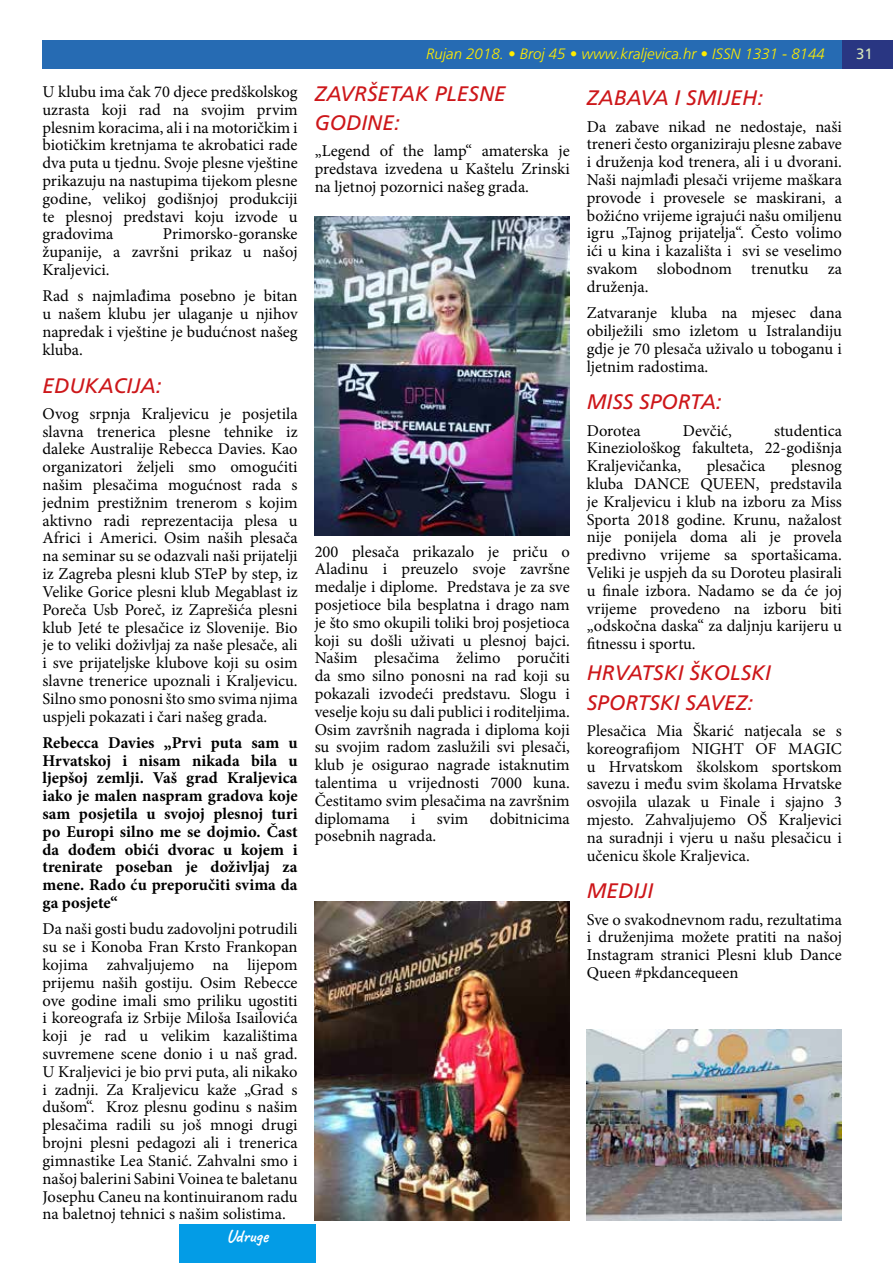
<style>
.page{position:relative;width:893px;height:1263px;background:#fff}
.page>*{position:absolute;margin:0;border:0;box-sizing:border-box;transform-origin:0 0}
.t1{font:italic 21px/29.1px "Frutiger LT Pro";color:#cd171a}
.t2{font:700 18px "Caveat";color:#fff}
.t3{font:16.5px/17.9px "Minion Pro";color:#000;text-align:justify}
.t4{font:700 16.5px/17.9px "Minion Pro";color:#000;text-align:justify}
.t5{font:italic 300 15px "Frutiger LT Pro";color:#ffed00}
.t6{font:15px "Frutiger LT Pro";color:#d6e6ba}
</style>
<div class="page">
<img style="left:315px;top:901px;width:255px;height:319px">
<img style="left:315px;top:217px;width:255px;height:319px">
<img style="left:587px;top:1029px;width:255px;height:191px">
<div style="left:179px;top:1225px;width:136px;height:38px;background:#039ce6"></div>
<div style="left:43px;top:40px;width:799px;height:28px;background:#266bb3"></div>
<div style="left:842px;top:40px;width:51px;height:28px;background:#293682"></div>
<p class="t3" style="left:43px;top:83px;width:257px">U klubu ima čak 70 djece predškolskog uzrasta koji rad na svojim prvim plesnim koracima, ali i na motoričkim i biotičkim kretnjama te akrobatici rade dva puta u tjednu. Svoje plesne vještine prikazuju na nastupima tijekom plesne godine, velikoj godišnjoj produkciji te plesnoj predstavi koju izvode u gradovima</p>
<p class="t3" style="left:43px;top:225px;width:257px;text-indent:120px">Primorsko-goranske županije, a završni prikaz u našoj Kraljevici.</p>
<p class="t3" style="left:43px;top:287px;width:257px">Rad s najmlađima posebno je bitan u našem klubu jer ulaganje u njihov napredak i vještine je budućnost našeg kluba.</p>
<p class="t1" style="left:43px;top:371px;width:121px">EDUKACIJA:</p>
<p class="t3" style="left:43px;top:405px;width:257px">Ovog srpnja Kraljevicu je posjetila slavna trenerica plesne tehnike iz daleke Australije Rebecca Davies. Kao organizatori željeli smo omogućiti našim plesačima mogućnost rada s jednim prestižnim trenerom s kojim aktivno radi reprezentacija plesa u Africi i Americi. Osim naših plesača na seminar su se odazvali naši prijatelji iz Zagreba plesni klub STeP by step, iz Velike Gorice plesni klub Megablast iz Poreča Usb Poreč, iz Zaprešića plesni klub Jeté te plesačice iz Slovenije. Bio je to veliki doživljaj za naše plesače, ali i sve prijateljske klubove koji su osim slavne trenerice upoznali i Kraljevicu.<br>Silno smo ponosni što smo svima njima uspjeli pokazati i čari našeg grada.</p>
<p class="t4" style="left:43px;top:733px;width:257px">Rebecca Davies „Prvi puta sam u Hrvatskoj i nisam nikada bila u ljepšoj zemlji. Vaš grad Kraljevica iako je malen naspram gradova koje sam posjetila u svojoj plesnoj turi po Europi silno me se dojmio. Čast da dođem obići dvorac u kojem i trenirate poseban je doživljaj za mene. Rado ću preporučiti svima da ga posjete“</p>
<p class="t3" style="left:43px;top:920px;width:257px">Da naši gosti budu zadovoljni potrudili su se i Konoba Fran Krsto Frankopan kojima zahvaljujemo na lijepom prijemu naših gostiju. Osim Rebecce ove godine imali smo priliku ugostiti i koreografa iz Srbije Miloša Isailovića koji je rad u velikim kazalištima suvremene scene donio i u naš grad.<br>U Kraljevici je bio prvi puta, ali nikako i zadnji. Za Kraljevicu kaže „Grad s dušom“. Kroz plesnu godinu s našim plesačima radili su još mnogi drugi brojni plesni pedagozi ali i trenerica gimnastike Lea Stanić. Zahvalni smo i našoj balerini Sabini Voinea te baletanu Josephu Caneu na kontinuiranom radu na baletnoj tehnici s našim solistima.</p>
<p class="t2" style="left:226px;top:1225px;width:43px">Udruge</p>
<p class="t5" style="left:426px;top:45px;width:400px">Rujan 2018. • Broj 45 • www.kraljevica.hr • ISSN 1331 - 8144</p>
<p class="t6" style="left:856px;top:45px;width:18px">31</p>
<p class="t1" style="left:315px;top:79px;width:193px">ZAVRŠETAK PLESNE<br>GODINE:</p>
<p class="t3" style="left:315px;top:142px;width:257px">„Legend of the lamp“ amaterska je predstava izvedena u Kaštelu Zrinski na ljetnoj pozornici našeg grada.</p>
<p class="t3" style="left:315px;top:542px;width:257px">200 plesača prikazalo je priču o Aladinu i preuzelo svoje završne medalje i diplome. Predstava je za sve posjetioce bila besplatna i drago nam je što smo okupili toliki broj posjetioca koji su došli uživati u plesnoj bajci.<br>Našim plesačima želimo poručiti da smo silno ponosni na rad koji su pokazali izvodeći predstavu. Slogu i veselje koju su dali publici i roditeljima.<br>Osim završnih nagrada i diploma koji su svojim radom zaslužili svi plesači, klub je osigurao nagrade istaknutim talentima u vrijednosti 7000 kuna.<br>Čestitamo svim plesačima na završnim diplomama</p>
<p class="t3" style="left:411px;top:809px;width:6px">i</p>
<p class="t3" style="left:437px;top:809px;width:33px">svim</p>
<p class="t3" style="left:490px;top:809px;width:82px">dobitnicima</p>
<p class="t3" style="left:315px;top:827px;width:123px">posebnih nagrada.</p>
<p class="t1" style="left:587px;top:84px;width:178px">ZABAVA I SMIJEH:</p>
<p class="t3" style="left:587px;top:117px;width:257px">Da zabave nikad ne nedostaje, naši treneri često organiziraju plesne zabave i druženja kod trenera, ali i u dvorani.<br>Naši najmlađi plesači vrijeme maškara provode i provesele se maskirani, a božićno vrijeme igrajući našu omiljenu igru „Tajnog prijatelja“. Često volimo ići u kina i kazališta i svi se veselimo svakom slobodnom trenutku za druženja.</p>
<p class="t3" style="left:587px;top:304px;width:257px">Zatvaranje kluba na mjesec dana obilježili smo izletom u Istralandiju gdje je 70 plesača uživalo u toboganu i ljetnim radostima.</p>
<p class="t1" style="left:587px;top:388px;width:136px">MISS SPORTA:</p>
<p class="t3" style="left:587px;top:421px;width:55px">Dorotea</p>
<p class="t3" style="left:683px;top:421px;width:51px">Devčić,</p>
<p class="t3" style="left:587px;top:421px;width:257px;text-indent:187px">studentica Kineziološkog fakulteta, 22-godišnja Kraljevičanka,</p>
<p class="t3" style="left:587px;top:457px;width:257px;text-indent:204px">plesnog kluba DANCE QUEEN, predstavila je Kraljevicu i klub na izboru za Miss Sporta 2018 godine. Krunu, nažalost nije ponijela doma ali je provela predivno vrijeme sa sportašicama.<br>Veliki je uspjeh da su Doroteu plasirali u finale izbora. Nadamo se da će joj vrijeme provedeno na izboru biti „odskočna daska“ za daljnju karijeru u fitnessu i sportu.</p>
<p class="t1" style="left:587px;top:659px;width:186px">HRVATSKI ŠKOLSKI<br>SPORTSKI SAVEZ:</p>
<p class="t3" style="left:587px;top:722px;width:257px">Plesačica Mia Škarić natjecala se s koreografijom NIGHT OF MAGIC u Hrvatskom školskom sportskom savezu i među svim školama Hrvatske osvojila ulazak u Finale i sjajno 3 mjesto. Zahvaljujemo OŠ Kraljevici na suradnji i vjeru u našu plesačicu i učenicu škole Kraljevica.</p>
<p class="t1" style="left:587px;top:876px;width:68px">MEDIJI</p>
<p class="t3" style="left:587px;top:910px;width:257px">Sve o svakodnevnom radu, rezultatima i druženjima možete pratiti na našoj Instagram stranici Plesni klub Dance Queen #pkdancequeen</p>
<p class="t3" style="left:707px;top:457px;width:60px">plesačica</p>
</div>
